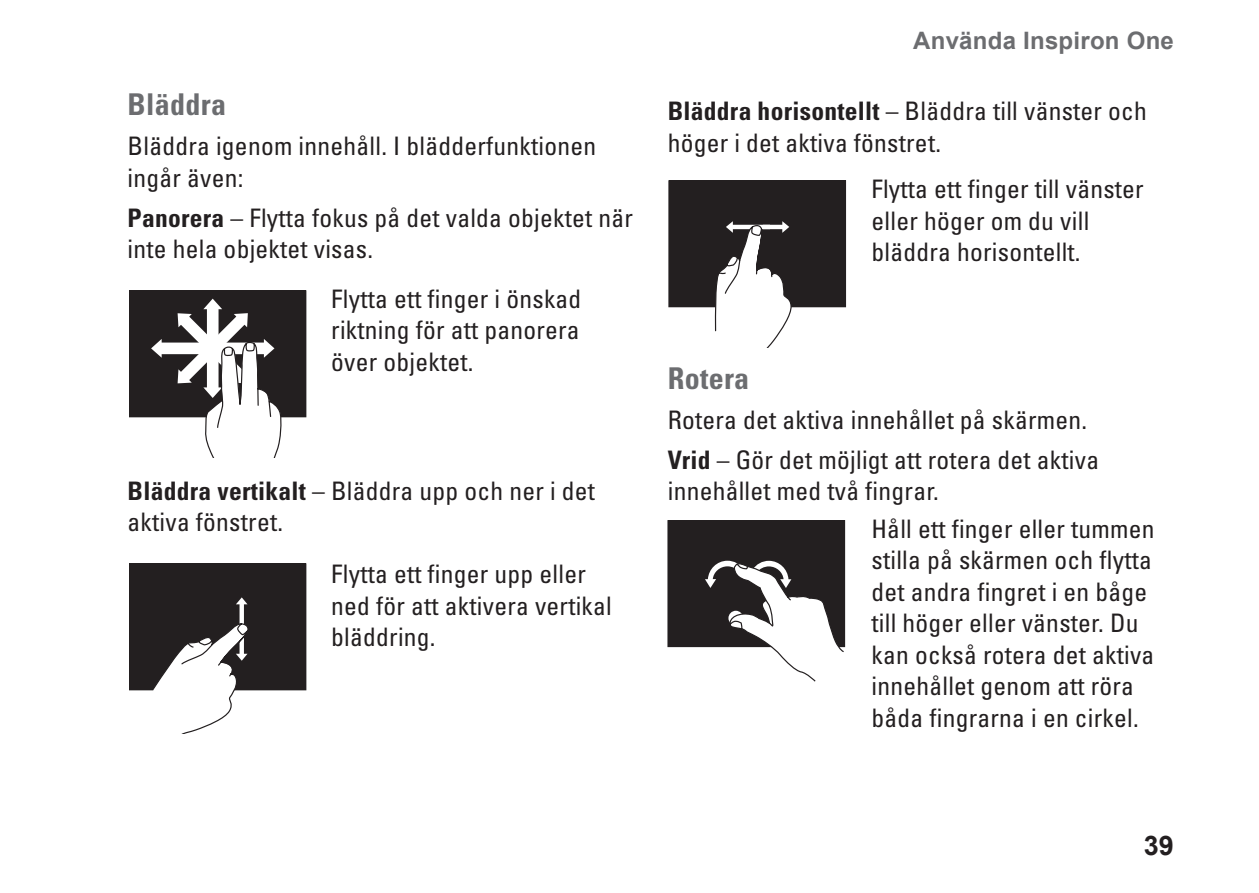
<style>
.page{position:relative;width:1259px;height:893px;background:#fff}
.page>*{position:absolute;margin:0;border:0;box-sizing:border-box;transform-origin:0 0}
.t1{font:700 condensed 30px "Univers";letter-spacing:.01em;color:#6c6d70}
.t2{font:700 27px "Arial";color:#231f20}
.t3{font:condensed 25.5px/31.5px "Univers";letter-spacing:.01em;color:#231f20}
.t4{font:700 24px "Arial";letter-spacing:.01em;color:#6c6d70}
.s1{font-weight:700}
</style>
<div class="page">
<div style="left:129px;top:291px;width:177px;height:126px;background:#231f20"></div>
<svg style="left:151px;top:299px;width:132px;height:158px"></svg>
<div style="left:129px;top:564px;width:177px;height:126px;background:#231f20"></div>
<svg style="left:152px;top:597px;width:99px;height:136px"></svg>
<div style="left:669px;top:181px;width:176px;height:126px;background:#231f20"></div>
<svg style="left:714px;top:221px;width:78px;height:127px"></svg>
<div style="left:668px;top:521px;width:176px;height:126px;background:#231f20"></div>
<svg style="left:705px;top:520px;width:140px;height:162px"></svg>
<p class="t1" style="left:128px;top:86px;width:100px">Bläddra</p>
<p class="t3" style="left:128px;top:130px;width:470px">Bläddra igenom innehåll. I blädderfunktionen ingår även:</p>
<p class="t3" style="left:128px;top:202px;width:507px"><span class="s1">Panorera</span> – Flytta fokus på det valda objektet när inte hela objektet visas.</p>
<p class="t3" style="left:331px;top:282px;width:251px;text-align:justify">Flytta ett finger i önskad riktning för att panorera över objektet.</p>
<p class="t3" style="left:128px;top:474px;width:469px"><span class="s1">Bläddra vertikalt</span> – Bläddra upp och ner i det aktiva fönstret.</p>
<p class="t3" style="left:331px;top:558px;width:282px">Flytta ett finger upp eller ned för att aktivera vertikal bläddring.</p>
<p class="t4" style="left:913px;top:25px;width:262px">Använda Inspiron One</p>
<p class="t3" style="left:668px;top:95px;width:481px"><span class="s1">Bläddra horisontellt</span> – Bläddra till vänster och höger i det aktiva fönstret.</p>
<p class="t3" style="left:871px;top:173px;width:274px">Flytta ett finger till vänster eller höger om du vill bläddra horisontellt.</p>
<p class="t1" style="left:668px;top:360px;width:83px">Rotera</p>
<p class="t3" style="left:668px;top:399px;width:433px;line-height:39.9px">Rotera det aktiva innehållet på skärmen.<br><span class="s1">Vrid</span> – Gör det möjligt att rotera det aktiva</p>
<p class="t3" style="left:871px;top:472px;width:285px;line-height:37.5px;text-indent:-204px">innehållet med två fingrar.<br>Håll ett finger eller tummen</p>
<p class="t3" style="left:871px;top:544px;width:284px">stilla på skärmen och flytta det andra fingret i en båge till höger eller vänster. Du kan också rotera det aktiva innehållet genom att röra båda fingrarna i en cirkel.</p>
<p class="t2" style="left:1144px;top:827px;width:32px">39</p>
</div>
